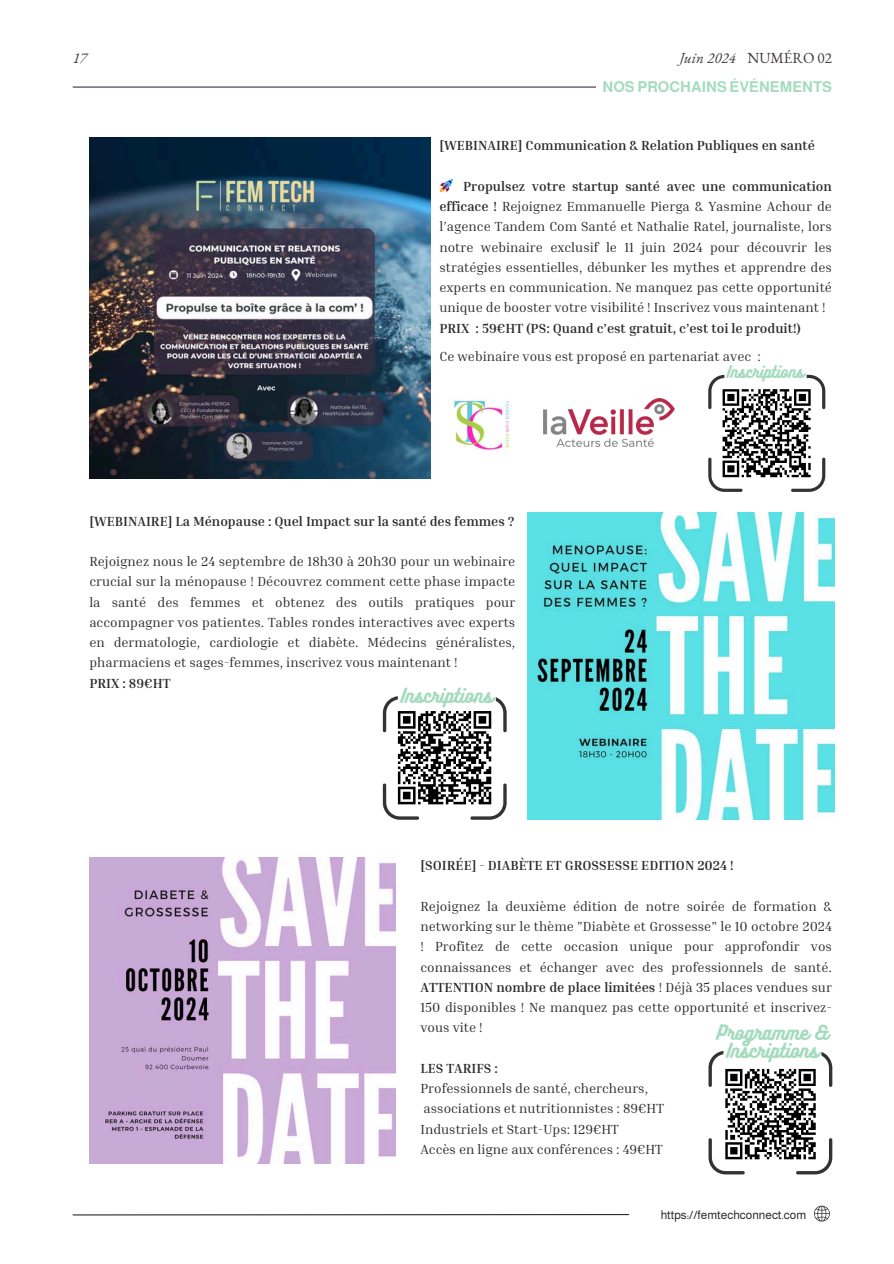
<style>
.page{position:relative;width:894px;height:1264px;background:#fff}
.page>*{position:absolute;margin:0;border:0;box-sizing:border-box;transform-origin:0 0}
.t1{font:17.85px/17.4px "Bukhari Script";color:#a5dbbf;text-align:center}
.t2{font:700 15px "Almarai";color:#a5dbbf}
.t3{font:italic 15px "EB Garamond";color:#3f393a}
.t4{font:15px "Bukhari Script";color:#a5dbbf}
.t5{font:13.5px/20.2px "Inria Serif";color:#2b2a2a;text-align:justify}
.t6{font:700 13.5px "Inria Serif";color:#2b2a2a}
.t7{font:12px "Almarai";color:#2b2a2a}
.s1{font-style:normal}
.s2{font-weight:700}
</style>
<div class="page">
<hr style="left:73px;top:86px;width:522px;height:2px;background:#3f3245">
<svg style="left:814px;top:1205px;width:15px;height:16px"></svg>
<hr style="left:73px;top:1213px;width:556px;height:2px;background:#2b2a2a">
<img style="left:454px;top:400px;width:56px;height:55px">
<img style="left:89px;top:138px;width:341px;height:341px">
<img style="left:543px;top:398px;width:131px;height:49px">
<svg style="left:708px;top:375px;width:117px;height:117px"></svg>
<img style="left:527px;top:513px;width:306px;height:306px">
<svg style="left:383px;top:696px;width:123px;height:123px"></svg>
<img style="left:89px;top:857px;width:306px;height:306px">
<div style="left:397px;top:682px;width:98px;height:25px;background:#fff;border-radius:5px"></div>
<div style="left:724px;top:361px;width:82px;height:21px;background:#fff;border-radius:4px"></div>
<svg style="left:708px;top:1050px;width:124px;height:124px"></svg>
<p class="t3" style="left:73px;top:48px;width:16px">17</p>
<p class="t3" style="left:679px;top:48px;width:154px">Juin 2024 <span class="s1">NUMÉRO 02</span></p>
<p class="t2" style="left:602px;top:78px;width:231px">NOS PROCHAINS ÉVÉNEMENTS</p>
<p class="t6" style="left:439px;top:137px;width:377px">[WEBINAIRE] Communication &amp; Relation Publiques en santé</p>
<p class="t5" style="left:439px;top:176px;width:394px;text-indent:24px"><span class="s2">Propulsez votre startup santé avec une communication efficace !</span> Rejoignez Emmanuelle Pierga &amp; Yasmine Achour de l’agence Tandem Com Santé et Nathalie Ratel, journaliste, lors notre webinaire exclusif le 11 juin 2024 pour découvrir les stratégies essentielles, débunker les mythes et apprendre des experts en communication. Ne manquez pas cette opportunité unique de booster votre visibilité ! Inscrivez vous maintenant !</p>
<p class="t6" style="left:439px;top:319px;width:363px">PRIX : 59€HT (PS: Quand c’est gratuit, c’est toi le produit!)</p>
<p class="t5" style="left:439px;top:346px;width:323px">Ce webinaire vous est proposé en partenariat avec :</p>
<p class="t4" style="left:726px;top:362px;width:79px">Inscriptions</p>
<p class="t6" style="left:89px;top:512px;width:426px">[WEBINAIRE] La Ménopause : Quel Impact sur la santé des femmes ?</p>
<p class="t5" style="left:89px;top:551px;width:427px">Rejoignez nous le 24 septembre de 18h30 à 20h30 pour un webinaire crucial sur la ménopause ! Découvrez comment cette phase impacte la santé des femmes et obtenez des outils pratiques pour accompagner vos patientes. Tables rondes interactives avec experts en dermatologie, cardiologie et diabète. Médecins généralistes, pharmaciens et sages-femmes, inscrivez vous maintenant !</p>
<p class="t6" style="left:89px;top:674px;width:83px">PRIX : 89€HT</p>
<h1 class="t1" style="left:400px;top:685px;width:93px">Inscriptions</h1>
<p class="t6" style="left:420px;top:857px;width:314px">[SOIRÉE] - DIABÈTE ET GROSSESSE EDITION 2024 !</p>
<p class="t5" style="left:420px;top:895px;width:413px">Rejoignez la deuxième édition de notre soirée de formation &amp; networking sur le thème "Diabète et Grossesse" le 10 octobre 2024 ! Profitez de cette occasion unique pour approfondir vos connaissances et échanger avec des professionnels de santé.<br><span class="s2">ATTENTION nombre de place limitées</span> ! Déjà 35 places vendues sur 150 disponibles ! Ne manquez pas cette opportunité et inscrivez&shy;vous vite !</p>
<p class="t6" style="left:420px;top:1059px;width:79px">LES TARIFS :</p>
<p class="t5" style="left:420px;top:1077px;width:245px;text-align:left">Professionnels de santé, chercheurs, associations et nutritionnistes : 89€HT Industriels et Start-Ups: 129€HT<br>Accès en ligne aux conférences : 49€HT</p>
<h1 class="t1" style="left:716px;top:1023px;width:113px">Programme &amp;<br>Inscriptions</h1>
<p class="t7" style="left:660px;top:1207px;width:147px">https://femtechconnect.com</p>
</div>
